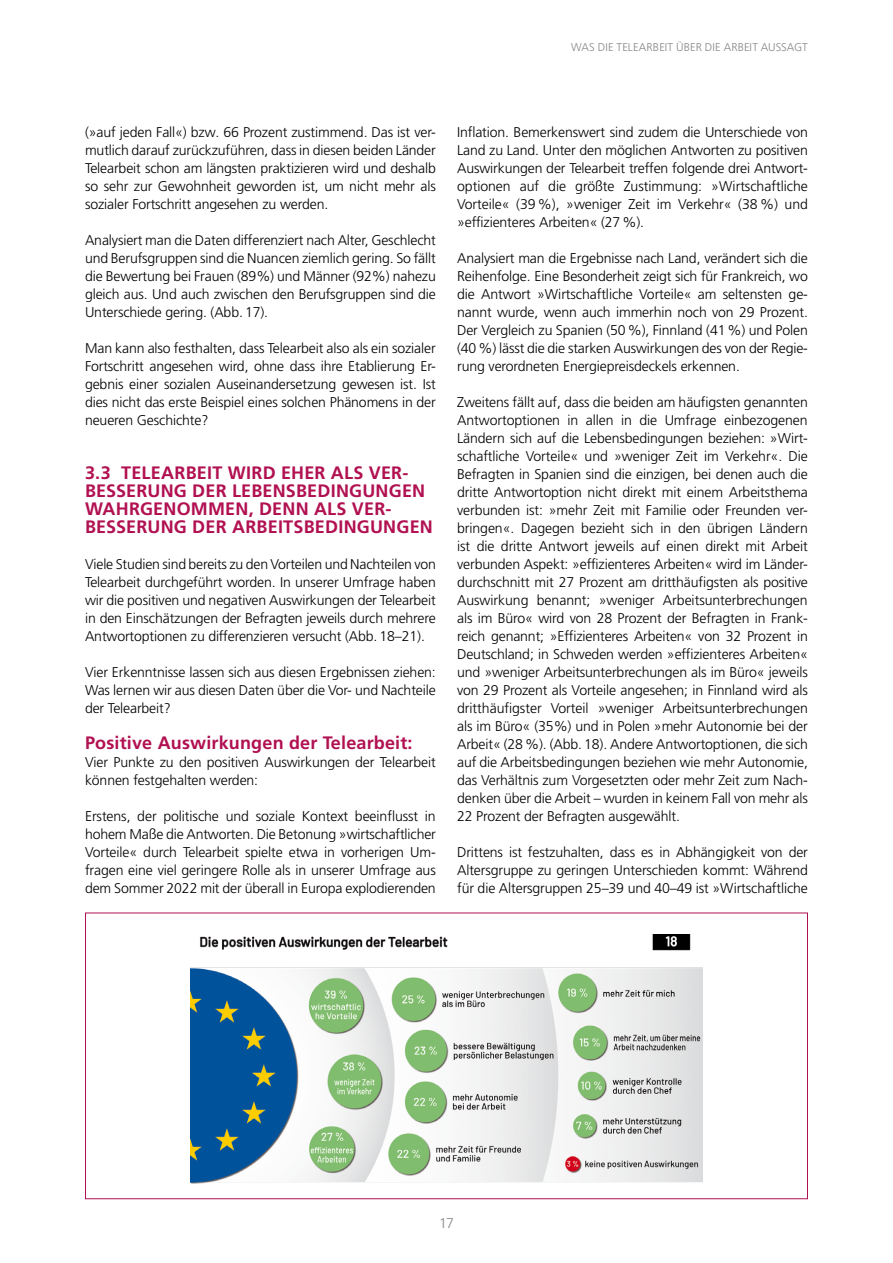
<style>
.page{position:relative;width:893px;height:1263px;background:#fff}
.page>*{position:absolute;margin:0;border:0;box-sizing:border-box;transform-origin:0 0}
.t1{font:700 18px/18px "Frutiger LT Pro";letter-spacing:.01em;color:#b11051}
.t2{font:300 14.1px/18px "Frutiger LT Pro";letter-spacing:-.01em;color:#000;text-align:justify}
.t3{font:300 14.1px "Frutiger LT Pro";color:#878786}
.t4{font:300 11.25px "Frutiger LT Pro";color:#878786}
</style>
<div class="page">
<img style="left:190px;top:935px;width:512px;height:249px">
<p class="t4" style="left:571px;top:41px;width:58px">Was die Telearbeit</p>
<p class="t4" style="left:676px;top:41px;width:8px">über</p>
<p class="t4" style="left:705px;top:41px;width:33px">die Arbeit</p>
<p class="t4" style="left:761px;top:41px;width:8px">aussagt</p>
<p class="t2" style="left:85px;top:123px;width:352px">(»auf jeden Fall«) bzw. 66 Prozent zustimmend. Das ist ver&shy;mutlich darauf zurückzuführen, dass in diesen beiden Länder Telearbeit schon am längsten praktizieren wird und deshalb so sehr zur Gewohnheit geworden ist, um nicht mehr als sozialer Fortschritt angesehen zu werden.</p>
<p class="t2" style="left:85px;top:231px;width:352px">Analysiert man die Daten differenziert nach Alter, Geschlecht und Berufsgruppen sind die Nuancen ziemlich gering. So fällt die Bewertung bei Frauen (89%) und Männer (92%) nahezu gleich aus. Und auch zwischen den Berufsgruppen sind die Unterschiede gering. (Abb. 17).</p>
<p class="t2" style="left:85px;top:339px;width:352px">Man kann also festhalten, dass Telearbeit also als ein sozialer Fortschritt angesehen wird, ohne dass ihre Etablierung Er&shy;gebnis einer sozialen Auseinandersetzung gewesen ist. Ist dies nicht das erste Beispiel eines solchen Phänomens in der neueren Geschichte?</p>
<p class="t1" style="left:85px;top:464px;width:349px">3.3 TELEARBEIT WIRD EHER ALS VER-<br>BESSERUNG DER LEBENSBEDINGUNGEN<br>WAHRGENOMMEN, DENN ALS VER-<br>BESSERUNG DER ARBEITSBEDINGUNGEN</p>
<p class="t2" style="left:85px;top:555px;width:352px">Viele Studien sind bereits zu den Vorteilen und Nachteilen von Telearbeit durchgeführt worden. In unserer Umfrage haben wir die positiven und negativen Auswirkungen der Telearbeit in den Einschätzungen der Befragten jeweils durch mehrere Antwortoptionen zu differenzieren versucht (Abb. 18–21).</p>
<p class="t2" style="left:85px;top:663px;width:352px">Vier Erkenntnisse lassen sich aus diesen Ergebnissen ziehen:<br>Was lernen wir aus diesen Daten über die Vor- und Nachteile der Telearbeit?</p>
<p class="t1" style="left:85px;top:734px;width:329px">Positive Auswirkungen der Telearbeit:</p>
<p class="t2" style="left:85px;top:753px;width:352px">Vier Punkte zu den positiven Auswirkungen der Telearbeit können festgehalten werden:</p>
<p class="t2" style="left:85px;top:807px;width:352px">Erstens, der politische und soziale Kontext beeinflusst in hohem Maße die Antworten. Die Betonung »wirtschaftlicher Vorteile« durch Telearbeit spielte etwa in vorherigen Um&shy;fragen eine viel geringere Rolle als in unserer Umfrage aus dem Sommer 2022 mit der überall in Europa explodierenden</p>
<p class="t2" style="left:457px;top:123px;width:352px">Inflation. Bemerkenswert sind zudem die Unterschiede von Land zu Land. Unter den möglichen Antworten zu positiven Auswirkungen der Telearbeit treffen folgende drei Antwort&shy;optionen auf die größte Zustimmung: »Wirtschaftliche Vorteile« (39 %), »weniger Zeit im Verkehr« (38 %) und »effizienteres Arbeiten« (27 %).</p>
<p class="t2" style="left:457px;top:249px;width:352px">Analysiert man die Ergebnisse nach Land, verändert sich die Reihenfolge. Eine Besonderheit zeigt sich für Frankreich, wo die Antwort »Wirtschaftliche Vorteile« am seltensten ge&shy;nannt wurde, wenn auch immerhin noch von 29 Prozent.<br>Der Vergleich zu Spanien (50 %), Finnland (41 %) und Polen (40 %) lässt die die starken Auswirkungen des von der Regie&shy;rung verordneten Energiepreisdeckels erkennen.</p>
<p class="t2" style="left:457px;top:393px;width:352px">Zweitens fällt auf, dass die beiden am häufigsten genannten Antwortoptionen in allen in die Umfrage einbezogenen Ländern sich auf die Lebensbedingungen beziehen: »Wirt&shy;schaftliche Vorteile« und »weniger Zeit im Verkehr«. Die Befragten in Spanien sind die einzigen, bei denen auch die dritte Antwortoption nicht direkt mit einem Arbeitsthema verbunden ist: »mehr Zeit mit Familie oder Freunden ver&shy;bringen«. Dagegen bezieht sich in den übrigen Ländern ist die dritte Antwort jeweils auf einen direkt mit Arbeit verbunden Aspekt: »effizienteres Arbeiten« wird im Länder&shy;durchschnitt mit 27 Prozent am dritthäufigsten als positive Auswirkung benannt; »weniger Arbeitsunterbrechungen als im Büro« wird von 28 Prozent der Befragten in Frank&shy;reich genannt; »Effizienteres Arbeiten« von 32 Prozent in Deutschland; in Schweden werden »effizienteres Arbeiten« und »weniger Arbeitsunterbrechungen als im Büro« jeweils von 29 Prozent als Vorteile angesehen; in Finnland wird als dritthäufigster Vorteil »weniger Arbeitsunterbrechungen als im Büro« (35%) und in Polen »mehr Autonomie bei der Arbeit« (28 %). (Abb. 18). Andere Antwortoptionen, die sich auf die Arbeitsbedingungen beziehen wie mehr Autonomie, das Verhältnis zum Vorgesetzten oder mehr Zeit zum Nach&shy;denken über die Arbeit – wurden in keinem Fall von mehr als 22 Prozent der Befragten ausgewählt.</p>
<p class="t2" style="left:457px;top:843px;width:352px">Drittens ist festzuhalten, dass es in Abhängigkeit von der Altersgruppe zu geringen Unterschieden kommt: Während für die Altersgruppen 25–39 und 40–49 ist »Wirtschaftliche</p>
<p class="t3" style="left:439px;top:1215px;width:16px">17</p>
</div>
